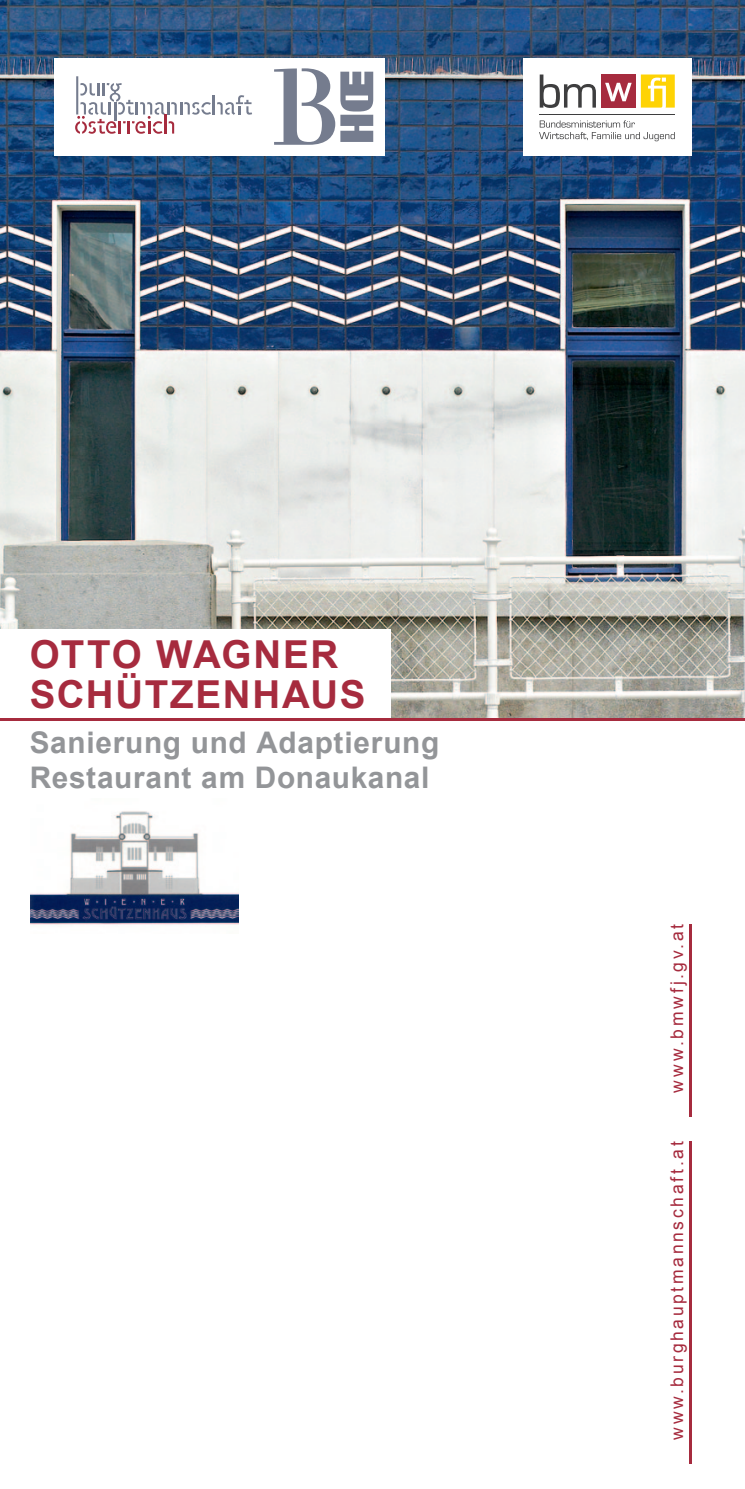
<style>
.page{position:relative;width:745px;height:1489px;background:#fff}
.page>*{position:absolute;margin:0;border:0;box-sizing:border-box;transform-origin:0 0}
.t1{font:700 38.5px/40.2px "Arial";letter-spacing:.045em;color:#a62b3e}
.t2{font:700 29.75px/35.7px "Arial";letter-spacing:.025em;color:#939598}
.t3{font:17.5px "Arial";letter-spacing:.15em;color:#a62b3e}
</style>
<div class="page">
<img style="left:0;top:0;width:744px;height:718px">
<hr style="left:688px;top:1141px;width:3px;height:322px;background:#a62b3e">
<hr style="left:688px;top:924px;width:3px;height:192px;background:#a62b3e">
<div style="left:54px;top:58px;width:330px;height:98px;background:#fff"></div>
<svg style="left:75px;top:76px;width:177px;height:58px"></svg>
<svg style="left:274px;top:68px;width:99px;height:77px"></svg>
<div style="left:523px;top:58px;width:168px;height:98px;background:#fff"></div>
<hr style="left:539px;top:114px;width:135px;height:1px;background:#3e3e3f">
<svg style="left:539px;top:74px;width:56px;height:34px"></svg>
<svg style="left:640px;top:74px;width:34px;height:34px"></svg>
<div style="left:600px;top:74px;width:35px;height:34px;background:#a62b3e"></div>
<svg style="left:605px;top:83px;width:26px;height:18px"></svg>
<svg style="left:539px;top:120px;width:135px;height:21px"></svg>
<div style="left:0;top:629px;width:390px;height:89px;background:#fff"></div>
<img style="left:31px;top:811px;width:207px;height:114px">
<hr style="left:0;top:718px;width:744px;height:3px;background:#a62b3e">
<p class="t1" style="left:30px;top:635px;width:337px">OTTO WAGNER<br>SCHÜTZENHAUS</p>
<p class="t2" style="left:30px;top:725px;width:411px">Sanierung und Adaptierung<br>Restaurant am Donaukanal</p>
<p class="t3" style="left:665px;top:1092px;width:170px;rotate:-90deg">www.bmwfj.gv.at</p>
<p class="t3" style="left:665px;top:1440px;width:300px;rotate:-90deg">www.burghauptmannschaft.at</p>
</div>
